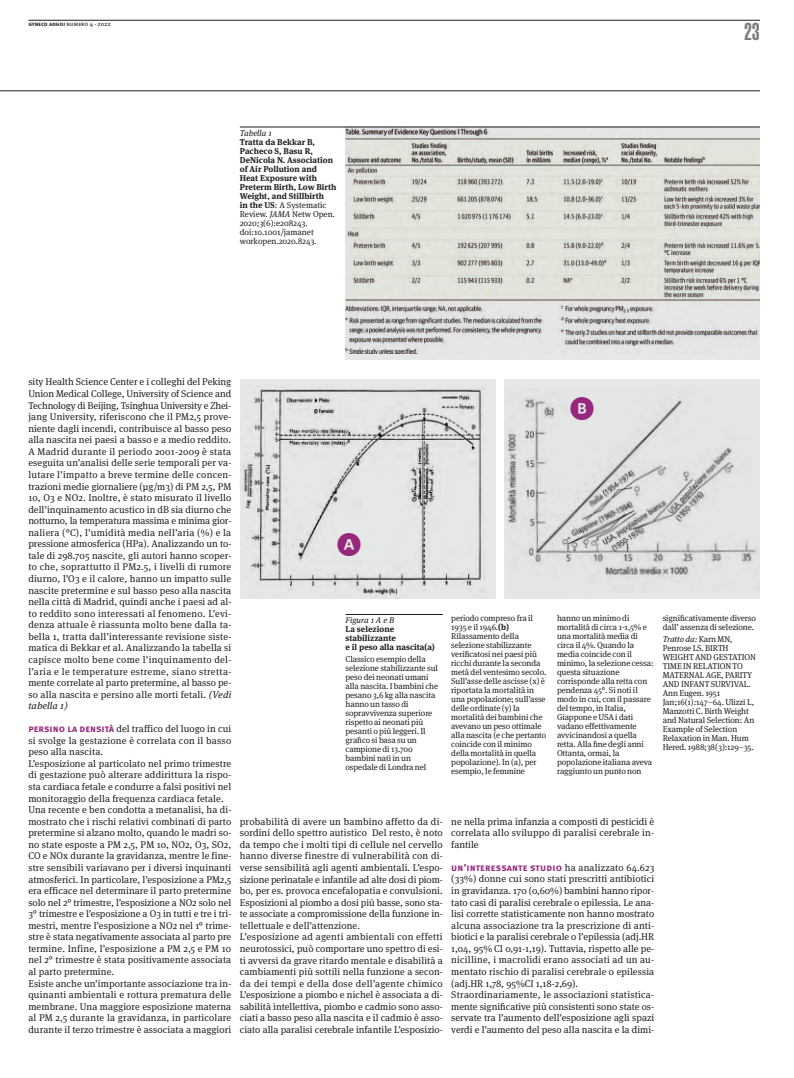
<style>
.page{position:relative;width:794px;height:1078px;background:#fff}
.page>*{position:absolute;margin:0;border:0;box-sizing:border-box;transform-origin:0 0}
.t1{font:24.5px "Whitney Index Black Round Bd";color:#96277c}
.t2{font:900 extra-condensed 24px "Helvetica";color:#7d7c7e}
.t3{font:700 10px "Meta Pro";letter-spacing:.02em;color:#96277c}
.t4{font:9.8px/11.6px "Meta Serif OT";letter-spacing:.01em;color:#241f1f}
.t5{font:8.5px/9px "Meta Serif OT";letter-spacing:-.01em;color:#241f1f}
.t6{font:700 8.5px/9px "Meta Serif OT";color:#241f1f}
.t7{font:italic 8.5px "Meta Serif OT";color:#241f1f}
.t8{font:6px "Meta Pro";color:#241f1f}
.s1{font-weight:700}
.s2{font-weight:400}
.s3{font-weight:400;font-style:italic}
.s4{font-style:italic}
.s5{font-family:"Meta Pro";font-weight:700;font-size:10px;color:#96277c}
.s6{font-family:"Meta Serif OT";font-weight:400;font-size:9.8px;color:#241f1f}
</style>
<div class="page">
<hr style="left:28px;top:20px;width:732px;height:1px;background:#241f1f">
<hr style="left:0;top:90px;width:760px;height:1px;background:#241f1f">
<div style="left:345px;top:127px;width:415px;height:233px;background:#e6e8e7"></div>
<img style="left:345px;top:128px;width:415px;height:226px">
<hr style="left:240px;top:127px;width:520px;height:1px;background:#241f1f">
<div style="left:240px;top:379px;width:255px;height:219px;background:#e6e8e7"></div>
<img style="left:243px;top:385px;width:242px;height:211px">
<div style="left:504px;top:379px;width:256px;height:219px;background:#e6e8e7"></div>
<img style="left:504px;top:397px;width:254px;height:182px">
<hr style="left:345px;top:614px;width:98px;height:1px;background:#241f1f">
<p class="t8" style="left:28px;top:22px;width:84px"><span class="s1">gyneco aogoi</span> numero 4 - 2022</p>
<p class="t7" style="left:240px;top:129px;width:33px">Tabella 1</p>
<p class="t6" style="left:240px;top:138px;width:98px">Tratta da Bekkar B,<br>Pacheco S, Basu R,<br>DeNicola N. Association of Air Pollution and<br>Heat Exposure with<br>Preterm Birth, Low Birth<br>Weight, and Stillbirth<br>in the US<span class="s2">: A Systematic<br>Review.</span> <span class="s3">JAMA</span> <span class="s2">Netw Open.<br>2020;3(6):e208243. doi:10.1001/jamanet workopen.2020.8243.</span></p>
<h2 class="t2" style="left:744px;top:23px;width:17px">23</h2>
<p class="t4" style="left:28px;top:377px;width:204px;text-align:justify">sity Health Science Center e i colleghi del Peking Union Medical College, University of Science and Technology di Beijing, Tsinghua University e Zhei&shy;jang University, riferiscono che il PM2,5 prove&shy;niente dagli incendi, contribuisce al basso peso alla nascita nei paesi a basso e a medio reddito.<br>A Madrid durante il periodo 2001-2009 è stata eseguita un’analisi delle serie temporali per va&shy;lutare l’impatto a breve termine delle concen&shy;trazioni medie giornaliere (μg/m3) di PM 2,5, PM 10, O3 e NO2. Inoltre, è stato misurato il livello dell’inquinamento acustico in dB sia diurno che notturno, la temperatura massima e minima gior&shy;naliera (°C), l’umidità media nell’aria (%) e la pressione atmosferica (HPa). Analizzando un to&shy;tale di 298.705 nascite, gli autori hanno scoper&shy;to che, soprattutto il PM2.5, i livelli di rumore diurno, l’O3 e il calore, hanno un impatto sulle nascite pretermine e sul basso peso alla nascita nella città di Madrid, quindi anche i paesi ad al&shy;to reddito sono interessati al fenomeno. L’evi&shy;denza attuale è riassunta molto bene dalla ta&shy;bella 1, tratta dall’interessante revisione siste&shy;matica di Bekkar et al. Analizzando la tabella si capisce molto bene come l’inquinamento del&shy;l’aria e le temperature estreme, siano stretta&shy;mente correlate al parto pretermine, al basso pe&shy;so alla nascita e persino alle morti fetali. <span class="s4">(Vedi tabella 1)</span></p>
<p class="t4" style="left:28px;top:723px;width:204px"><span class="s5">persino la densità</span> del traffico del luogo in cui si svolge la gestazione è correlata con il basso peso alla nascita.<br>L’esposizione al particolato nel primo trimestre di gestazione può alterare addirittura la rispo&shy;sta cardiaca fetale e condurre a falsi positivi nel monitoraggio della frequenza cardiaca fetale.<br>Una recente e ben condotta a metanalisi, ha di&shy;mostrato che i rischi relativi combinati di parto pretermine si alzano molto, quando le madri so&shy;no state esposte a PM 2,5, PM 10, NO2, O3, SO2, CO e NOx durante la gravidanza, mentre le fine&shy;stre sensibili variavano per i diversi inquinanti atmosferici. In particolare, l’esposizione a PM2,5 era efficace nel determinare il parto pretermine solo nel 2° trimestre, l’esposizione a NO2 solo nel 3° trimestre e l’esposizione a O3 in tutti e tre i tri&shy;mestri, mentre l’esposizione a NO2 nel 1° trime&shy;stre è stata negativamente associata al parto pre termine. Infine, l’esposizione a PM 2,5 e PM 10 nel 2° trimestre è stata positivamente associata al parto pretermine.<br>Esiste anche un’importante associazione tra in&shy;quinanti ambientali e rottura prematura delle membrane. Una maggiore esposizione materna al PM 2,5 durante la gravidanza, in particolare durante il terzo trimestre è associata a maggiori</p>
<h1 class="t1" style="left:569px;top:397px;width:26px">B</h1>
<h1 class="t1" style="left:337px;top:533px;width:26px">A</h1>
<p class="t7" style="left:345px;top:617px;width:50px">Figura 1 A e B</p>
<p class="t6" style="left:345px;top:625px;width:91px">La selezione stabilizzante<br>e il peso alla nascita(a)</p>
<p class="t5" style="left:345px;top:655px;width:94px">Classico esempio della selezione stabilizzante sul peso dei neonati umani alla nascita. I bambini che pesano 3,6 kg alla nascita hanno un tasso di sopravvivenza superiore rispetto ai neonati più pesanti o più leggeri. Il grafico si basa su un campione di 13.700 bambini nati in un ospedale di Londra nel</p>
<p class="t5" style="left:451px;top:614px;width:97px">periodo compreso fra il<br>1935 e il 1946.<span class="s1">(b)<br></span>Rilassamento della selezione stabilizzante verificatosi nei paesi più ricchi durante la seconda metà del ventesimo secolo.<br>Sull’asse delle ascisse (x) è riportata la mortalità in una popolazione; sull’asse delle ordinate (y) la mortalità dei bambini che avevano un peso ottimale alla nascita (e che pertanto coincide con il minimo della mortalità in quella popolazione). In (a), per esempio, le femmine</p>
<p class="t5" style="left:557px;top:614px;width:98px">hanno un minimo di mortalità di circa 1-1,5% e una mortalità media di circa il 4%. Quando la media coincide con il minimo, la selezione cessa: questa situazione corrisponde alla retta con pendenza 45°. Si noti il modo in cui, con il passare del tempo, in Italia,<br>Giappone e USA i dati vadano effettivamente avvicinandosi a quella retta. Alla fine degli anni<br>Ottanta, ormai, la popolazione italiana aveva raggiunto un punto non</p>
<p class="t5" style="left:662px;top:614px;width:95px">significativamente diverso dall’ assenza di selezione.</p>
<p class="t5" style="left:662px;top:635px;width:95px"><span class="s4">Tratto da:</span> Karn MN,<br>Penrose LS. BIRTH<br>WEIGHT AND GESTATION<br>TIME IN RELATION TO<br>MATERNAL AGE, PARITY<br>AND INFANT SURVIVAL.<br>Ann Eugen. 1951<br>Jan;16(1):147–64. Ulizzi L,<br>Manzotti C. Birth Weight and Natural Selection: An<br>Example of Selection<br>Relaxation in Man. Hum<br>Hered. 1988;38(3):129–35.</p>
<p class="t4" style="left:240px;top:816px;width:204px">probabilità di avere un bambino affetto da di&shy;sordini dello spettro autistico Del resto, è noto da tempo che i molti tipi di cellule nel cervello hanno diverse finestre di vulnerabilità con di&shy;verse sensibilità agli agenti ambientali. L’espo&shy;sizione perinatale e infantile ad alte dosi di piom&shy;bo, per es. provoca encefalopatia e convulsioni.<br>Esposizioni al piombo a dosi più basse, sono sta&shy;te associate a compromissione della funzione in&shy;tellettuale e dell’attenzione.<br>L’esposizione ad agenti ambientali con effetti neurotossici, può comportare uno spettro di esi&shy;ti avversi da grave ritardo mentale e disabilità a cambiamenti più sottili nella funzione a secon&shy;da dei tempi e della dose dell’agente chimico L’esposizione a piombo e nichel è associata a di&shy;sabilità intellettiva, piombo e cadmio sono asso&shy;ciati a basso peso alla nascita e il cadmio è asso&shy;ciato alla paralisi cerebrale infantile L’esposizio-</p>
<p class="t4" style="left:451px;top:816px;width:204px;text-align:justify">ne nella prima infanzia a composti di pesticidi è correlata allo sviluppo di paralisi cerebrale in&shy;fantile</p>
<p class="t3" style="left:451px;top:863px;width:204px">un’interessante studio <span class="s6">ha analizzato 64.623</span></p>
<p class="t4" style="left:451px;top:873px;width:204px">(33%) donne cui sono stati prescritti antibiotici in gravidanza. 170 (0,60%) bambini hanno ripor&shy;tato casi di paralisi cerebrale o epilessia. Le ana&shy;lisi corrette statisticamente non hanno mostrato alcuna associazione tra la prescrizione di anti&shy;biotici e la paralisi cerebrale o l’epilessia (adj.HR 1,04, 95% CI 0,91-1,19). Tuttavia, rispetto alle pe&shy;nicilline, i macrolidi erano associati ad un au&shy;mentato rischio di paralisi cerebrale o epilessia (adj.HR 1,78, 95%CI 1,18-2,69).<br>Straordinariamente, le associazioni statistica&shy;mente significative più consistenti sono state os&shy;servate tra l’aumento dell’esposizione agli spazi verdi e l’aumento del peso alla nascita e la dimi-</p>
</div>
